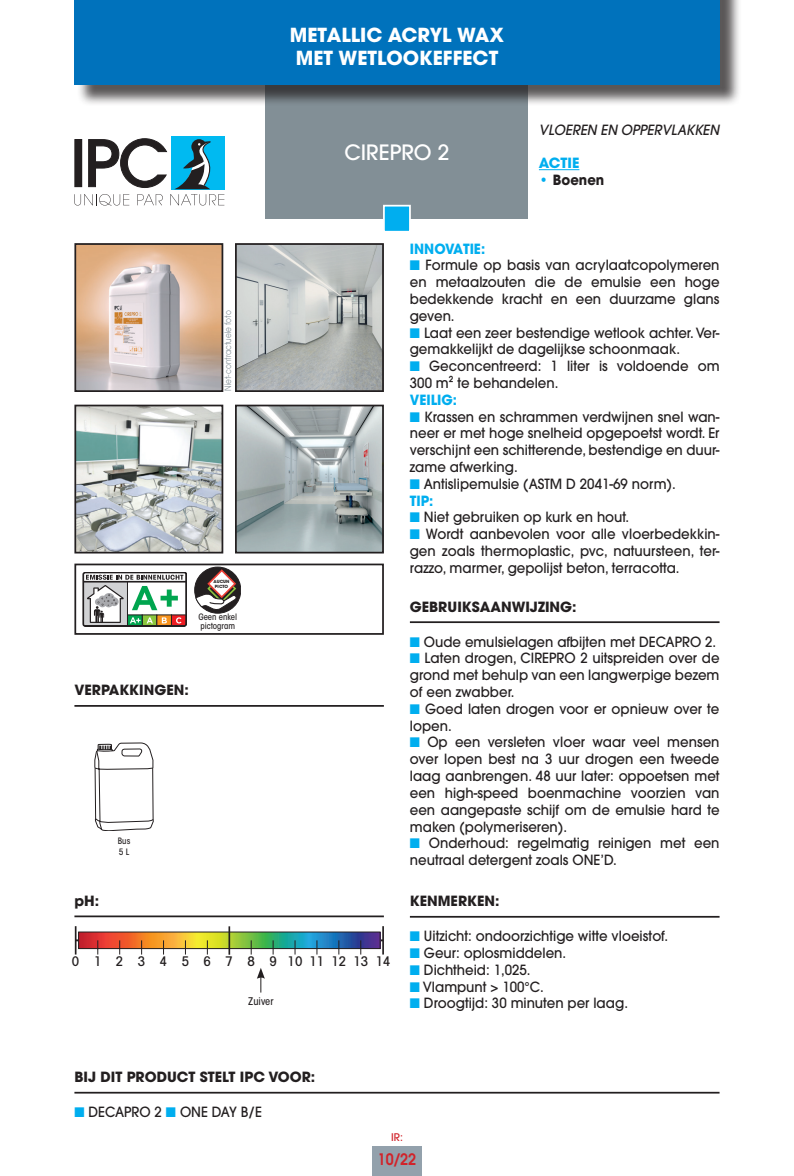
<style>
.page{position:relative;width:794px;height:1176px;background:#fff}
.page>*{position:absolute;margin:0;border:0;box-sizing:border-box;transform-origin:0 0}
.t1{font:500 21px "ITC Avant Garde Std";color:#fff}
.t2{font:700 19.25px "ITC Avant Garde Std";color:#fff}
.t3{font:600 15.75px "ITC Avant Garde Std";color:#d1232a;scale:.9 1}
.t4{font:500 14px/16.8px "ITC Avant Garde Std";color:#231f20;text-align:justify;scale:.95 1}
.t5{font:700 14px "ITC Avant Garde Std";color:#231f20}
.t6{font:700 14px "ITC Avant Garde Std";color:#00aeef;scale:.95 1}
.t7{font:italic 500 14px "ITC Avant Garde Std";color:#231f20;scale:.95 1}
.t8{font:700 14px "ITC Avant Garde Std";color:#231f20;scale:.95 1}
.t9{font:700 14px "ITC Avant Garde Std";color:#00aeef}
.t10{font:500 condensed 13.3px "Avant Garde";letter-spacing:.265em;color:#231f20}
.t11{font:500 condensed 10.5px "ITC Avant Garde Std";color:#231f20}
.t12{font:500 10.5px "ITC Avant Garde Std";color:#d1232a}
.t13{font:500 condensed 8.75px/8.8px "ITC Avant Garde Std";color:#231f20}
.t14{font:8.75px "ITC Avant Garde Std";color:#828f96;scale:.85 1}
.t15{font:700 4.38px/4.5px "Avant Garde";color:#231f20}
.s1{color:#00aeef}
</style>
<div class="page">
<div style="left:74px;top:563px;width:310px;height:72px;border:2px solid #231f20"></div>
<div style="left:266px;top:79px;width:262px;height:140px;background:#828f96"></div>
<div style="left:77px;top:0;width:664px;height:106px;background:#231f20;opacity:.75"></div>
<div style="left:74px;top:0;width:645px;height:84px;background:#0072bc"></div>
<div style="left:372px;top:1146px;width:50px;height:30px;background:#93a1ac"></div>
<div style="left:171px;top:136px;width:53px;height:53px;background:#00baf1"></div>
<svg style="left:74px;top:138px;width:150px;height:67px"></svg>
<div style="left:383px;top:205px;width:28px;height:28px;background:#00aeef;border:2px solid #fff"></div>
<hr style="left:74px;top:705px;width:310px;height:2px;background:#231f20">
<hr style="left:410px;top:621px;width:309px;height:2px;background:#231f20">
<hr style="left:410px;top:916px;width:309px;height:1px;background:#231f20">
<hr style="left:74px;top:1092px;width:645px;height:1px;background:#231f20">
<hr style="left:74px;top:915px;width:310px;height:2px;background:#231f20">
<hr style="left:76px;top:939px;width:307px;height:2px;background:#231f20">
<svg style="left:75px;top:926px;width:306px;height:29px"></svg>
<hr style="left:228px;top:926px;width:2px;height:28px;background:#231f20">
<hr style="left:382px;top:926px;width:2px;height:28px;background:#231f20">
<hr style="left:539px;top:169px;width:40px;height:1px;background:#00aeef">
<img style="left:77px;top:246px;width:143px;height:143px">
<div style="left:74px;top:243px;width:149px;height:149px;border:2px solid #231f20"></div>
<img style="left:77px;top:408px;width:143px;height:142px">
<div style="left:74px;top:405px;width:149px;height:148px;border:2px solid #231f20"></div>
<img style="left:238px;top:246px;width:143px;height:143px">
<div style="left:235px;top:243px;width:149px;height:149px;border:2px solid #231f20"></div>
<img style="left:238px;top:408px;width:143px;height:142px">
<div style="left:235px;top:405px;width:149px;height:148px;border:2px solid #231f20"></div>
<svg style="left:257px;top:968px;width:8px;height:24px"></svg>
<svg style="left:95px;top:743px;width:58px;height:88px"></svg>
<svg style="left:83px;top:572px;width:104px;height:54px"></svg>
<div style="left:195px;top:567px;width:46px;height:46px;background:#231f20;border-radius:50%"></div>
<div style="left:194px;top:567px;width:47px;height:46px;border:1px solid #231f20;border-radius:50%"></div>
<svg style="left:195px;top:569px;width:42px;height:42px"></svg>
<p class="t14" style="left:223px;top:391px;width:96px;rotate:-90deg">Niet-contractuele foto</p>
<p class="t15" style="left:214px;top:579px;width:17px">AUCUN<br>PICTO</p>
<p class="t13" style="left:198px;top:612px;width:40px">Geen enkel pictogram</p>
<p class="t5" style="left:74px;top:681px;width:116px">VERPAKKINGEN:</p>
<p class="t5" style="left:74px;top:891px;width:26px">pH:</p>
<p class="t13" style="left:118px;top:837px;width:14px">Bus</p>
<p class="t13" style="left:119px;top:847px;width:12px">5 L</p>
<p class="t2" style="left:290px;top:22px;width:216px">METALLIC ACRYL WAX</p>
<p class="t2" style="left:296px;top:45px;width:204px">MET WETLOOKEFFECT</p>
<p class="t1" style="left:344px;top:139px;width:107px">CIREPRO 2</p>
<p class="t7" style="left:539px;top:121px;width:191px">VLOEREN EN OPPERVLAKKEN</p>
<p class="t9" style="left:539px;top:154px;width:42px">ACTIE</p>
<p class="t8" style="left:539px;top:171px;width:70px"><span class="s1">•</span> Boenen</p>
<p class="t6" style="left:410px;top:239px;width:81px">INNOVATIE:</p>
<p class="t4" style="left:410px;top:257px;width:327px"><span class="s1">■</span> Formule op basis van acrylaatcopolymeren en metaalzouten die de emulsie een hoge bedekkende kracht en een duurzame glans geven.</p>
<p class="t4" style="left:410px;top:324px;width:327px"><span class="s1">■</span> Laat een zeer bestendige wetlook achter. Ver&shy;gemakkelijkt de dagelijkse schoonmaak.</p>
<p class="t4" style="left:410px;top:357px;width:327px"><span class="s1">■</span> Geconcentreerd: 1 liter is voldoende om<br>300 m² te behandelen.</p>
<p class="t6" style="left:410px;top:390px;width:51px">VEILIG:</p>
<p class="t4" style="left:410px;top:408px;width:327px"><span class="s1">■</span> Krassen en schrammen verdwijnen snel wan&shy;neer er met hoge snelheid opgepoetst wordt. Er verschijnt een schitterende, bestendige en duur&shy;zame afwerking.</p>
<p class="t4" style="left:410px;top:475px;width:281px"><span class="s1">■</span> Antislipemulsie (ASTM D 2041-69 norm).</p>
<p class="t6" style="left:410px;top:491px;width:26px">TIP:</p>
<p class="t4" style="left:410px;top:509px;width:232px"><span class="s1">■</span> Niet gebruiken op kurk en hout.</p>
<p class="t4" style="left:410px;top:525px;width:327px"><span class="s1">■</span> Wordt aanbevolen voor alle vloerbedekkin&shy;gen zoals thermoplastic, pvc, natuursteen, ter&shy;razzo, marmer, gepolijst beton, terracotta.</p>
<p class="t5" style="left:410px;top:597px;width:168px">GEBRUIKSAANWIJZING:</p>
<p class="t4" style="left:410px;top:633px;width:324px"><span class="s1">■</span> Oude emulsielagen afbijten met DECAPRO 2.</p>
<p class="t4" style="left:410px;top:650px;width:327px"><span class="s1">■</span> Laten drogen, CIREPRO 2 uitspreiden over de grond met behulp van een langwerpige bezem of een zwabber.</p>
<p class="t4" style="left:410px;top:700px;width:327px"><span class="s1">■</span> Goed laten drogen voor er opnieuw over te lopen.</p>
<p class="t4" style="left:410px;top:734px;width:327px"><span class="s1">■</span> Op een versleten vloer waar veel mensen over lopen best na 3 uur drogen een tweede laag aanbrengen. 48 uur later: oppoetsen met een high-speed boenmachine voorzien van een aangepaste schijf om de emulsie hard te maken (polymeriseren).</p>
<p class="t4" style="left:410px;top:834px;width:327px"><span class="s1">■</span> Onderhoud: regelmatig reinigen met een neutraal detergent zoals ONE’D.</p>
<p class="t5" style="left:410px;top:891px;width:91px">KENMERKEN:</p>
<p class="t10" style="left:72px;top:953px;width:320px">0 1 2 3 4 5 6 7 8 91011121314</p>
<p class="t11" style="left:248px;top:994px;width:27px">Zuiver</p>
<p class="t4" style="left:410px;top:927px;width:273px"><span class="s1">■</span> Uitzicht: ondoorzichtige witte vloeistof.</p>
<p class="t4" style="left:410px;top:944px;width:166px"><span class="s1">■</span> Geur: oplosmiddelen.</p>
<p class="t4" style="left:410px;top:961px;width:129px"><span class="s1">■</span> Dichtheid: 1,025.</p>
<p class="t4" style="left:410px;top:978px;width:143px"><span class="s1">■</span> Vlampunt &gt; 100°C.</p>
<p class="t4" style="left:410px;top:995px;width:231px"><span class="s1">■</span> Droogtijd: 30 minuten per laag.</p>
<p class="t5" style="left:74px;top:1067px;width:242px">BIJ DIT PRODUCT STELT IPC VOOR:</p>
<p class="t4" style="left:74px;top:1103px;width:199px"><span class="s1">■</span> DECAPRO 2 <span class="s1">■</span> ONE DAY B/E</p>
<p class="t12" style="left:391px;top:1130px;width:13px">IR:</p>
<p class="t3" style="left:378px;top:1149px;width:44px">10/22</p>
</div>
